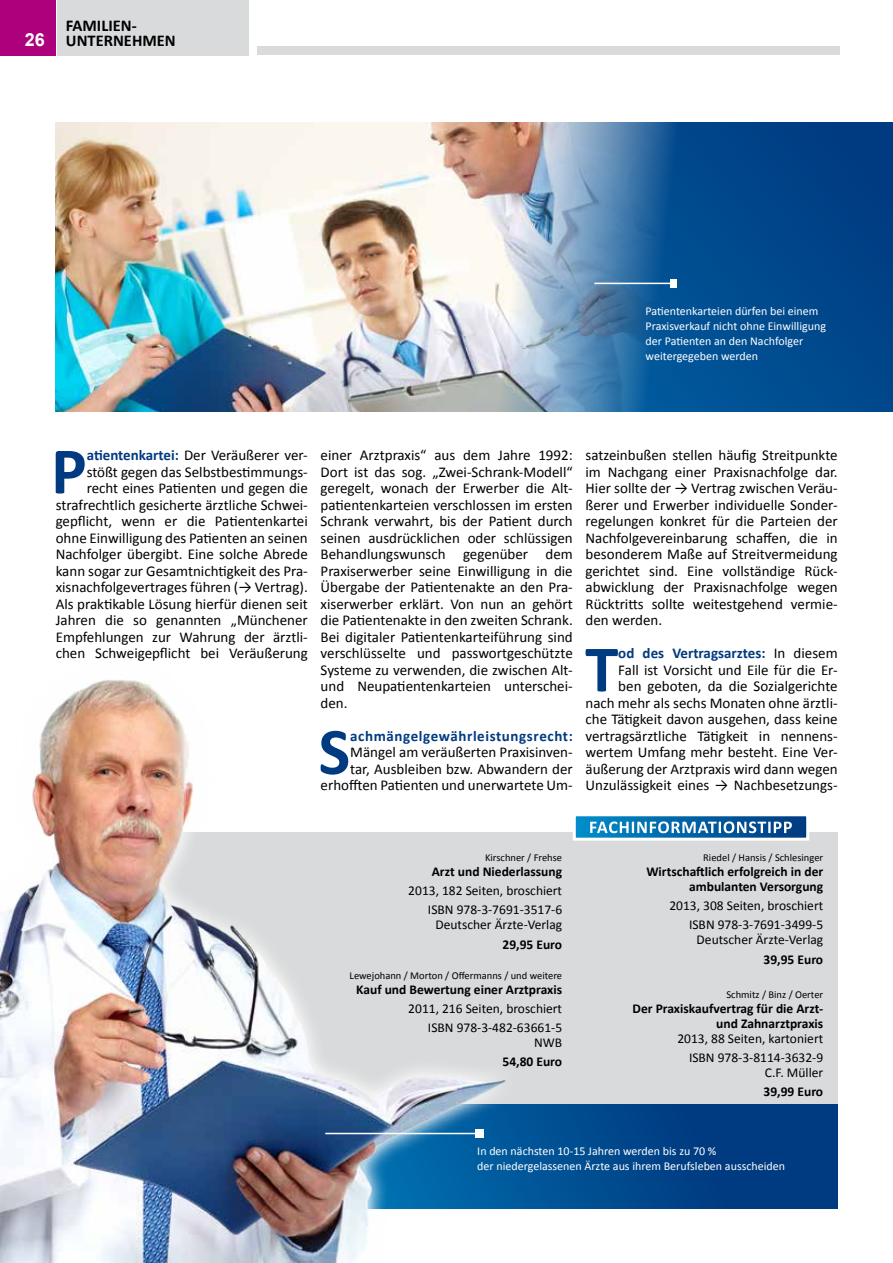
<style>
.page{position:relative;width:893px;height:1263px;background:#fff}
.page>*{position:absolute;margin:0;border:0;box-sizing:border-box;transform-origin:0 0}
.t1{font:700 67.05px "Calibri";color:#003a80}
.t2{font:700 18px "Arial";color:#fff}
.t3{font:700 16.5px/15px "Calibri";color:#000}
.t4{font:15px/16.5px "Calibri";color:#000;text-align:right}
.t5{font:700 15px "Calibri";letter-spacing:.04em;color:#003a80}
.t6{font:13.5px/19.2px "Calibri";color:#000;text-align:right}
.t7{font:700 13.5px/15px "Calibri";color:#000;text-align:right}
.t8{font:12px/15px "Calibri";color:#fff}
.t9{font:10.5px "Calibri";color:#000}
.s1{font-weight:700;color:#003a80}
</style>
<div class="page">
<div style="left:57px;top:0;width:192px;height:55px;background:#d9dadb"></div>
<div style="left:0;top:0;width:56px;height:55px;background:#ad007c"></div>
<div style="left:257px;top:46px;width:583px;height:9px;background:#d9dadb"></div>
<div style="left:56px;top:122px;width:837px;height:289px;background:#00458a"></div>
<div style="left:205px;top:1096px;width:633px;height:113px;background:linear-gradient(to bottom,#003c82,#003f85)"></div>
<div style="left:151px;top:832px;width:687px;height:272px;background:#d9dadb"></div>
<svg style="left:602px;top:817px;width:203px;height:20px;background:#005b9d"></svg>
<div style="left:573px;top:813px;width:236px;height:28px;border:3px solid #fff"></div>
<svg style="left:602px;top:821px;width:190px;height:12px"></svg>
<img style="left:0;top:680px;width:602px;height:583px">
<img style="left:56px;top:122px;width:647px;height:289px">
<hr style="left:594px;top:283px;width:81px;height:1px;background:#fff">
<div style="left:670px;top:279px;width:7px;height:8px;background:#fff"></div>
<hr style="left:325px;top:1133px;width:156px;height:1px;background:#fff">
<div style="left:475px;top:1129px;width:9px;height:8px;background:#fff"></div>
<p class="t2" style="left:25px;top:28px;width:22px">26</p>
<p class="t3" style="left:66px;top:18px;width:111px">FAMILIEN-<br>UNTERNEHMEN</p>
<p class="t8" style="left:646px;top:303px;width:182px">Patientenkarteien dürfen bei einem<br>Praxisverkauf nicht ohne Einwilligung der Patienten an den Nachfolger weitergegeben werden</p>
<p class="t4" style="left:56px;top:447px;width:254px"><span class="s1">atientenkartei:</span> Der Veräußerer ver&shy;stößt gegen das Selbstbestimmungs&shy;recht eines Patienten und gegen die strafrechtlich gesicherte ärztliche Schwei&shy;gepflicht, wenn er die Patientenkartei ohne Einwilligung des Patienten an seinen Nachfolger übergibt. Eine solche Abrede kann sogar zur Gesamtnichtigkeit des Pra&shy;xisnachfolgevertrages führen (→ Vertrag).<br>Als praktikable Lösung hierfür dienen seit Jahren die so genannten „Münchener Empfehlungen zur Wahrung der ärztli&shy;chen Schweigepflicht bei Veräußerung</p>
<p class="t4" style="left:321px;top:447px;width:254px;text-align:justify">einer Arztpraxis“ aus dem Jahre 1992:<br>Dort ist das sog. „Zwei-Schrank-Modell“ geregelt, wonach der Erwerber die Alt&shy;patientenkarteien verschlossen im ersten Schrank verwahrt, bis der Patient durch seinen ausdrücklichen oder schlüssigen Behandlungswunsch gegenüber dem Praxiserwerber seine Einwilligung in die Übergabe der Patientenakte an den Pra&shy;xiserwerber erklärt. Von nun an gehört die Patientenakte in den zweiten Schrank.<br>Bei digitaler Patientenkarteiführung sind verschlüsselte und passwortgeschützte Systeme zu verwenden, die zwischen Alt&shy;und Neupatientenkarteien unterschei&shy;den.</p>
<h1 class="t1" style="left:319px;top:709px;width:33px">S</h1>
<p class="t5" style="left:350px;top:726px;width:224px">achmängelgewährleistungsrecht:</p>
<h1 class="t1" style="left:51px;top:428px;width:37px">P</h1>
<p class="t4" style="left:321px;top:744px;width:254px">Mängel am veräußerten Praxisinven-<br>tar, Ausbleiben bzw. Abwandern der erhofften Patienten und unerwartete Um-</p>
<p class="t4" style="left:586px;top:447px;width:254px;text-align:justify">satzeinbußen stellen häufig Streitpunkte im Nachgang einer Praxisnachfolge dar.<br>Hier sollte der → Vertrag zwischen Veräu&shy;ßerer und Erwerber individuelle Sonder&shy;regelungen konkret für die Parteien der Nachfolgevereinbarung schaffen, die in besonderem Maße auf Streitvermeidung gerichtet sind. Eine vollständige Rück&shy;abwicklung der Praxisnachfolge wegen Rücktritts sollte weitestgehend vermie&shy;den werden.</p>
<h1 class="t1" style="left:585px;top:626px;width:35px">T</h1>
<p class="t4" style="left:585px;top:645px;width:254px"><span class="s1">od des Vertragsarztes:</span> In diesem<br>Fall ist Vorsicht und Eile für die Er-<br>ben geboten, da die Sozialgerichte nach mehr als sechs Monaten ohne ärztli&shy;che Tätigkeit davon ausgehen, dass keine vertragsärztliche Tätigkeit in nennens&shy;wertem Umfang mehr besteht. Eine Ver&shy;äußerung der Arztpraxis wird dann wegen Unzulässigkeit eines → Nachbesetzungs-</p>
<p class="t9" style="left:485px;top:851px;width:79px">Kirschner / Frehse</p>
<p class="t7" style="left:432px;top:864px;width:132px">Arzt und Niederlassung</p>
<p class="t6" style="left:408px;top:881px;width:155px">2013, 182 Seiten, broschiert<br>ISBN 978-3-7691-3517-6</p>
<p class="t6" style="left:436px;top:915px;width:128px">Deutscher Ärzte-Verlag</p>
<p class="t7" style="left:502px;top:937px;width:61px">29,95 Euro</p>
<p class="t9" style="left:350px;top:968px;width:214px">Lewejohann / Morton / Offermanns / und weitere</p>
<p class="t7" style="left:356px;top:982px;width:207px">Kauf und Bewertung einer Arztpraxis</p>
<p class="t6" style="left:408px;top:999px;width:155px">2011, 216 Seiten, broschiert<br>ISBN 978-3-482-63661-5</p>
<p class="t6" style="left:534px;top:1033px;width:30px">NWB</p>
<p class="t7" style="left:502px;top:1054px;width:61px">54,80 Euro</p>
<p class="t9" style="left:703px;top:851px;width:121px">Riedel / Hansis / Schlesinger</p>
<p class="t7" style="left:646px;top:864px;width:178px">Wirtschaftlich erfolgreich in der ambulanten Versorgung</p>
<p class="t6" style="left:669px;top:896px;width:155px">2013, 308 Seiten, broschiert<br>ISBN 978-3-7691-3499-5</p>
<p class="t6" style="left:697px;top:930px;width:128px">Deutscher Ärzte-Verlag</p>
<p class="t7" style="left:764px;top:952px;width:61px">39,95 Euro</p>
<p class="t9" style="left:726px;top:988px;width:98px">Schmitz / Binz / Oerter</p>
<p class="t7" style="left:633px;top:1001px;width:192px">Der Praxiskaufvertrag für die Arzt&shy;und Zahnarztpraxis</p>
<p class="t6" style="left:677px;top:1029px;width:147px">2013, 88 Seiten, kartoniert<br>ISBN 978-3-8114-3632-9</p>
<p class="t6" style="left:765px;top:1063px;width:60px">C.F. Müller</p>
<p class="t7" style="left:764px;top:1084px;width:61px">39,99 Euro</p>
<p class="t8" style="left:477px;top:1144px;width:309px">In den nächsten 10-15 Jahren werden bis zu 70 %<br>der niedergelassenen Ärzte aus ihrem Berufsleben ausscheiden</p>
</div>
